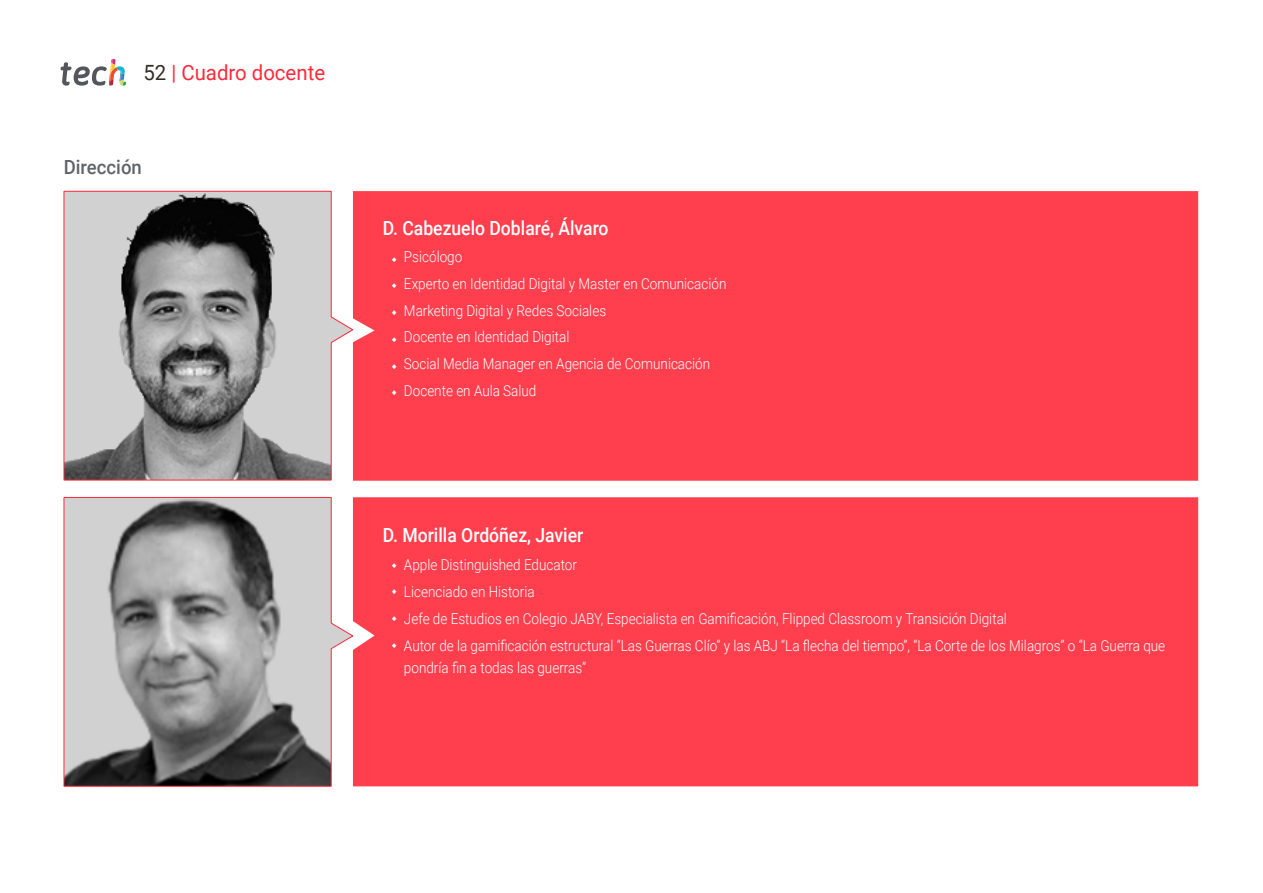
<style>
.page{position:relative;width:1263px;height:893px;background:#fff}
.page>*{position:absolute;margin:0;border:0;box-sizing:border-box;transform-origin:0 0}
.t1{font:21px "Roboto";color:#ff293a}
.t2{font:500 19.5px "Roboto";color:#fff;scale:.9 1}
.t3{font:500 19.5px "Roboto";color:#61646a;scale:.95 1}
.t4{font:300 15px/26.7px "Roboto";color:#fff;scale:.9 1}
.s1{color:#312e20}
</style>
<div class="page">
<div style="left:353px;top:191px;width:845px;height:290px;background:#ff3e4e"></div>
<svg style="left:61px;top:59px;width:65px;height:27px"></svg>
<div style="left:353px;top:497px;width:845px;height:289px;background:#ff3e4e"></div>
<svg style="left:64px;top:497px;width:289px;height:290px;background:#a29fa0"></svg>
<svg style="left:64px;top:191px;width:289px;height:289px;background:#a5a3a3"></svg>
<svg style="left:392px;top:257px;width:5px;height:5px"></svg>
<svg style="left:392px;top:283px;width:5px;height:5px"></svg>
<svg style="left:392px;top:310px;width:5px;height:5px"></svg>
<svg style="left:392px;top:337px;width:5px;height:5px"></svg>
<svg style="left:392px;top:364px;width:5px;height:5px"></svg>
<svg style="left:392px;top:390px;width:5px;height:5px"></svg>
<svg style="left:392px;top:563px;width:5px;height:5px"></svg>
<svg style="left:392px;top:589px;width:5px;height:5px"></svg>
<svg style="left:392px;top:616px;width:5px;height:5px"></svg>
<svg style="left:392px;top:643px;width:5px;height:5px"></svg>
<h1 class="t1" style="left:144px;top:57px;width:183px"><span class="s1">52</span> | Cuadro docente</h1>
<h2 class="t3" style="left:64px;top:153px;width:84px">Dirección</h2>
<h2 class="t2" style="left:383px;top:215px;width:252px">D. Cabezuelo Doblaré, Álvaro</h2>
<p class="t4" style="left:404px;top:243px;width:360px">Psicólogo<br>Experto en Identidad Digital y Master en Comunicación Marketing Digital y Redes Sociales<br>Docente en Identidad Digital<br>Social Media Manager en Agencia de Comunicación Docente en Aula Salud</p>
<h2 class="t2" style="left:383px;top:521px;width:224px">D. Morilla Ordóñez, Javier</h2>
<p class="t4" style="left:404px;top:551px;width:847px">Apple Distinguished Educator<br>Licenciado en Historia<br>Jefe de Estudios en Colegio JABY, Especialista en Gamificación, Flipped Classroom y Transición Digital<br>Autor de la gamificación estructural “Las Guerras Clío” y las ABJ “La flecha del tiempo”, “La Corte de los Milagros” o “La Guerra que</p>
<p class="t4" style="left:404px;top:654px;width:204px">pondría fin a todas las guerras”</p>
</div>
